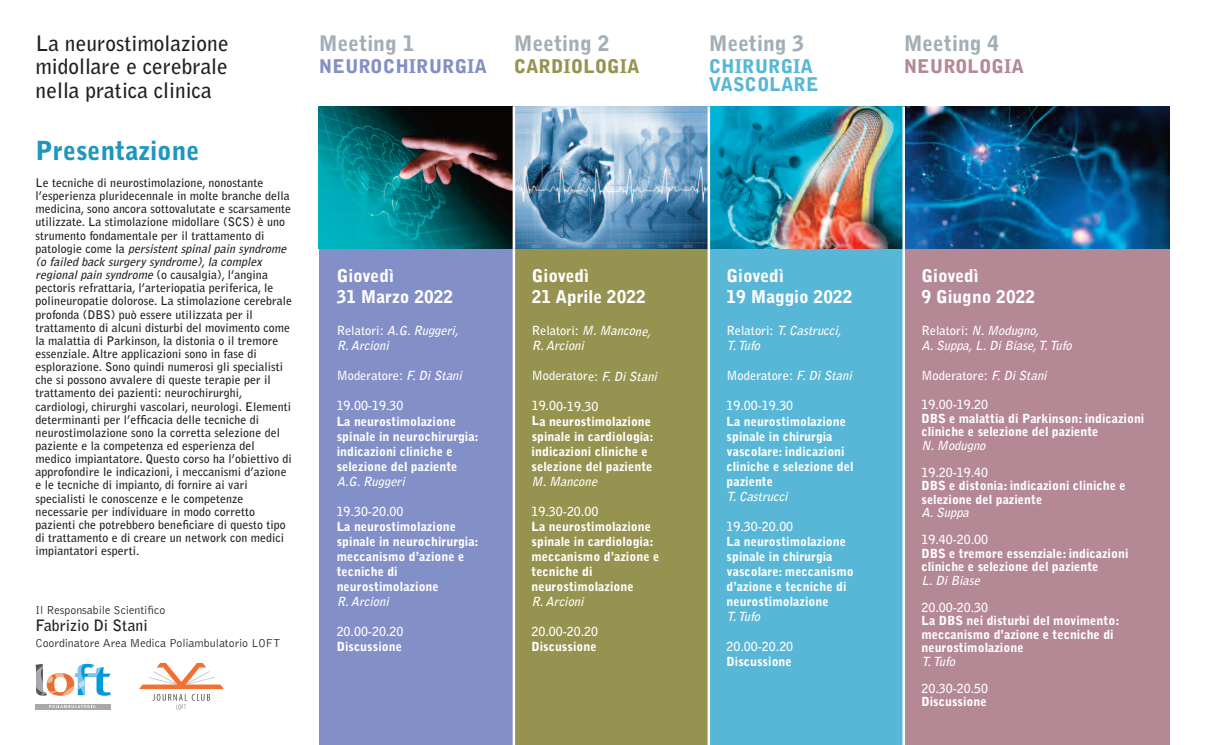
<style>
.page{position:relative;width:1205px;height:745px;background:#fff}
.page>*{position:absolute;margin:0;border:0;box-sizing:border-box;transform-origin:0 0}
.t1{font:900 26.12px "Bell Gothic Std";color:#1f96be}
.t2{font:700 21.25px/23px "Bell Gothic Std";color:#231f20;text-align:justify}
.t3{font:900 21.25px "Bell Gothic Std";color:#a4aeb6}
.t4{font:900 18.75px/18.8px "Bell Gothic Std";color:#58b7d6}
.t5{font:900 18.75px "Bell Gothic Std";color:#838fc7}
.t6{font:900 18.75px "Bell Gothic Std";color:#969350}
.t7{font:900 18.75px "Bell Gothic Std";color:#b58896}
.t8{font:900 17.5px/21px "Bell Gothic Std";color:#fff}
.t9{font:700 15.62px "Bell Gothic Std";color:#231f20}
.t10{font:900 12.5px/15px "Bell Gothic Std";color:#fff}
.t11{font:700 12.5px "Bell Gothic Std";color:#fff}
.t12{font:italic 700 12.5px/15px "Bell Gothic Std";letter-spacing:-.04em;color:#fff}
.t13{font:700 11.88px/13.1px "Bell Gothic Std";letter-spacing:.005em;color:#231f20}
.t14{font:300 11.88px "Bell Gothic Std";color:#231f20}
.s1{font-style:italic}
.s2{font-style:normal}
</style>
<div class="page">
<div style="left:319px;top:106px;width:195px;height:638px;background:#838fc7"></div>
<img style="left:319px;top:106px;width:194px;height:142px">
<div style="left:514px;top:106px;width:195px;height:638px;background:#969350"></div>
<img style="left:515px;top:106px;width:192px;height:142px">
<div style="left:709px;top:106px;width:195px;height:638px;background:#58b7d6"></div>
<img style="left:710px;top:106px;width:192px;height:142px">
<div style="left:904px;top:106px;width:265px;height:638px;background:#b58896"></div>
<svg style="left:905px;top:106px;width:264px;height:142px;background:#0b4a79"></svg>
<hr style="left:513px;top:106px;width:2px;height:638px;background:#fff">
<hr style="left:707px;top:106px;width:3px;height:638px;background:#fff">
<hr style="left:902px;top:106px;width:3px;height:638px;background:#fff">
<svg style="left:36px;top:704px;width:75px;height:5px"></svg>
<svg style="left:49px;top:704px;width:46px;height:3px"></svg>
<svg style="left:35px;top:663px;width:76px;height:32px"></svg>
<svg style="left:139px;top:662px;width:84px;height:47px"></svg>
<h2 class="t2" style="left:35px;top:34px;width:195px">La neurostimolazione midollare e cerebrale nella pratica clinica</h2>
<h1 class="t1" style="left:35px;top:140px;width:165px">Presentazione</h1>
<p class="t13" style="left:35px;top:177px;width:258px">Le tecniche di neurostimolazione, nonostante l’esperienza pluridecennale in molte branche della medicina, sono ancora sottovalutate e scarsamente utilizzate. La stimolazione midollare (SCS) è uno strumento fondamentale per il trattamento di<br>p a t o l o g i e c o m e l a <span class="s1">persistent spinal pain syndrome (o failed back surgery syndrome), la complex regionalpainsyndrome</span>(o causalgia), l’angina pectoris refrattaria, l’arteriopatia periferica, le polineuropatie dolorose. La stimolazione cerebrale profonda (DBS) può essere utilizzata per il trattamento di alcuni disturbi del movimento come la malattia di Parkinson, la distonia o il tremore essenziale. Altre applicazioni sono in fase di esplorazione. Sono quindi numerosi gli specialisti che si possono avvalere di queste terapie per il trattamento dei pazienti: neurochirurghi, cardiologi, chirurghi vascolari, neurologi. Elementi determinanti per l’efficacia delle tecniche di neurostimolazione sono la corretta selezione del paziente e la competenza ed esperienza del medico impiantatore. Questo corso ha l’obiettivo di approfondire le indicazioni, i meccanismi d’azione e le tecniche di impianto, di fornire ai vari specialisti le conoscenze e le competenze necessarie per individuare in modo corretto pazienti che potrebbero beneficiare di questo tipo di trattamento e di creare un network con medici impiantatori esperti.</p>
<p class="t14" style="left:35px;top:605px;width:131px">Il Responsabile Scientifico</p>
<h3 class="t9" style="left:35px;top:619px;width:114px">Fabrizio Di Stani</h3>
<p class="t14" style="left:35px;top:638px;width:246px">Coordinatore Area Medica Poliambulatorio LOFT</p>
<h2 class="t3" style="left:319px;top:36px;width:97px">Meeting 1</h2>
<h3 class="t5" style="left:319px;top:59px;width:170px">NEUROCHIRURGIA</h3>
<h2 class="t3" style="left:514px;top:36px;width:97px">Meeting 2</h2>
<h3 class="t6" style="left:514px;top:59px;width:127px">CARDIOLOGIA</h3>
<h3 class="t8" style="left:337px;top:266px;width:118px">Giovedì<br>31 Marzo 2022</h3>
<p class="t12" style="left:337px;top:324px;width:123px"><span class="s2">Relatori:</span> A.G. Ruggeri,<br>R. Arcioni</p>
<p class="t11" style="left:337px;top:371px;width:129px">Moderatore: <span class="s1">F.DiStani</span></p>
<p class="t11" style="left:337px;top:401px;width:68px">19.00-19.30</p>
<p class="t10" style="left:337px;top:414px;width:144px">La neurostimolazione spinale in neurochirurgia: indicazioni cliniche e selezione del paziente</p>
<p class="t12" style="left:337px;top:474px;width:72px">A.G. Ruggeri</p>
<p class="t11" style="left:337px;top:506px;width:68px">19.30-20.00</p>
<p class="t10" style="left:337px;top:519px;width:144px">La neurostimolazione spinale in neurochirurgia: meccanismo d’azione e tecniche di neurostimolazione</p>
<p class="t12" style="left:337px;top:594px;width:56px">R. Arcioni</p>
<p class="t11" style="left:337px;top:626px;width:68px">20.00-20.20</p>
<p class="t10" style="left:337px;top:639px;width:67px">Discussione</p>
<h3 class="t8" style="left:532px;top:266px;width:116px">Giovedì<br>21 Aprile 2022</h3>
<p class="t12" style="left:532px;top:324px;width:121px"><span class="s2">Relatori:</span> M.Mancone,<br>R. Arcioni</p>
<p class="t11" style="left:532px;top:371px;width:129px">Moderatore: <span class="s1">F.DiStani</span></p>
<p class="t11" style="left:532px;top:401px;width:68px">19.00-19.30</p>
<p class="t10" style="left:532px;top:414px;width:123px">La neurostimolazione spinale in cardiologia: indicazioni cliniche e selezione del paziente</p>
<p class="t12" style="left:532px;top:474px;width:70px">M. Mancone</p>
<p class="t11" style="left:531px;top:506px;width:68px">19.30-20.00</p>
<p class="t10" style="left:531px;top:519px;width:129px">La neurostimolazione spinale in cardiologia: meccanismo d’azione e tecniche di neurostimolazione</p>
<p class="t12" style="left:531px;top:594px;width:56px">R. Arcioni</p>
<p class="t11" style="left:531px;top:626px;width:68px">20.00-20.20</p>
<p class="t10" style="left:531px;top:639px;width:67px">Discussione</p>
<h2 class="t3" style="left:709px;top:36px;width:97px">Meeting 3</h2>
<h3 class="t4" style="left:709px;top:58px;width:111px">CHIRURGIA<br>VASCOLARE</h3>
<h3 class="t8" style="left:726px;top:266px;width:128px">Giovedì<br>19 Maggio 2022</h3>
<p class="t12" style="left:726px;top:324px;width:116px"><span class="s2">Relatori:</span> T. Castrucci,<br>T.Tufo</p>
<p class="t11" style="left:726px;top:371px;width:129px">Moderatore: <span class="s1">F.DiStani</span></p>
<p class="t11" style="left:726px;top:401px;width:68px">19.00-19.30</p>
<p class="t10" style="left:726px;top:414px;width:129px">La neurostimolazione spinale in chirurgia vascolare: indicazioni cliniche e selezione del paziente</p>
<p class="t12" style="left:726px;top:489px;width:65px">T. Castrucci</p>
<p class="t11" style="left:726px;top:521px;width:68px">19.30-20.00</p>
<p class="t10" style="left:726px;top:534px;width:129px">La neurostimolazione spinale in chirurgia vascolare: meccanismo d’azione e tecniche di neurostimolazione</p>
<p class="t12" style="left:726px;top:609px;width:37px">T.Tufo</p>
<p class="t11" style="left:726px;top:641px;width:68px">20.00-20.20</p>
<p class="t10" style="left:726px;top:654px;width:67px">Discussione</p>
<h2 class="t3" style="left:904px;top:36px;width:97px">Meeting 4</h2>
<h3 class="t7" style="left:904px;top:59px;width:122px">NEUROLOGIA</h3>
<h3 class="t8" style="left:921px;top:266px;width:115px">Giovedì<br>9 Giugno 2022</h3>
<p class="t12" style="left:921px;top:324px;width:154px"><span class="s2">Relatori:</span> N.Modugno,<br>A. Suppa, L. Di Biase, T.Tufo</p>
<p class="t11" style="left:921px;top:371px;width:129px">Moderatore: <span class="s1">F.DiStani</span></p>
<p class="t11" style="left:921px;top:399px;width:68px">19.00-19.20</p>
<p class="t10" style="left:921px;top:412px;width:224px;line-height:13.5px">DBS e malattia di Parkinson: indicazioni cliniche e selezione del paziente</p>
<p class="t12" style="left:921px;top:438px;width:68px">N. Modugno</p>
<p class="t11" style="left:921px;top:467px;width:68px">19.20-19.40</p>
<p class="t10" style="left:921px;top:479px;width:206px;line-height:13.5px">DBS e distonia: indicazioni cliniche e selezione del paziente</p>
<p class="t12" style="left:921px;top:505px;width:51px">A. Suppa</p>
<p class="t11" style="left:921px;top:534px;width:68px">19.40-20.00</p>
<p class="t10" style="left:921px;top:547px;width:208px;line-height:13.5px">DBS e tremore essenziale: indicazioni cliniche e selezione del paziente</p>
<p class="t12" style="left:921px;top:573px;width:62px">L. Di Biase</p>
<p class="t11" style="left:921px;top:602px;width:68px">20.00-20.30</p>
<p class="t10" style="left:921px;top:614px;width:199px;line-height:13.5px">La DBS nei disturbi del movimento: meccanismo d’azione e tecniche di neurostimolazione</p>
<p class="t12" style="left:921px;top:654px;width:37px">T.Tufo</p>
<p class="t11" style="left:921px;top:683px;width:68px">20.30-20.50</p>
<p class="t10" style="left:921px;top:694px;width:67px">Discussione</p>
</div>
